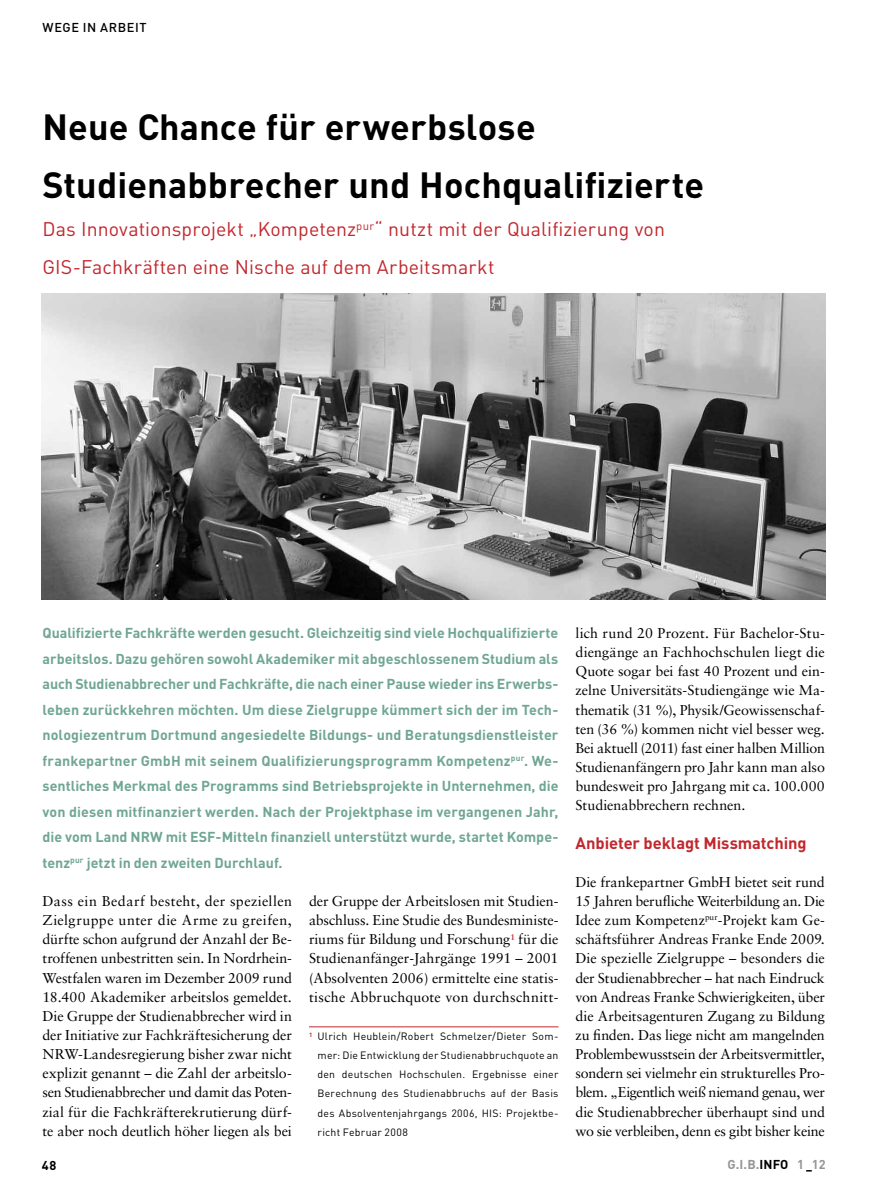
<style>
.page{position:relative;width:893px;height:1191px;background:#fff}
.page>*{position:absolute;margin:0;border:0;box-sizing:border-box;transform-origin:0 0}
._01_Hauptüberschrift{font:700 36px "DIN";letter-spacing:.005em;color:#000}
._03_Unterüberschrift{font:19.5px "DIN";letter-spacing:.005em;color:#c1272d}
._04_Zwischenüberschr{font:700 16.5px "DIN";letter-spacing:-.005em;color:#c1272d}
._07_Fließtext{font:14.25px/19.2px "Sabon LT";letter-spacing:-.005em;color:#000;text-align:justify}
._06_Vorspann{font:700 14.25px/25.5px "DIN";color:#70a694;text-align:justify}
.t1{font:700 12.75px "DIN";letter-spacing:.01em;color:#939598}
.t2{font:500 12.75px "DIN";letter-spacing:.045em;color:#000}
.G_Seitenzahlen{font:700 12.75px "DIN";color:#000}
._13_Diagramm{font:10.5px/19.2px "DIN";letter-spacing:.02em;color:#000;text-align:justify}
.s1{color:#000}
</style>
<div class="page">
<hr style="left:309px;top:1026px;width:249px;height:1px;background:#c1272d">
<img style="left:42px;top:293px;width:784px;height:307px">
<p class="t2" style="left:43px;top:18px;width:106px">WEGE IN ARBEIT</p>
<p class="_01_Hauptüberschrift" style="left:43px;top:103px;width:495px">Neue Chance für erwerbslose</p>
<p class="_01_Hauptüberschrift" style="left:43px;top:161px;width:663px">Studienabbrecher und Hochqualifizierte</p>
<p class="_03_Unterüberschrift" style="left:43px;top:216px;width:624px">Das Innovationsprojekt „Kompetenz<sup>pur</sup>“ nutzt mit der Qualifizierung von</p>
<p class="_03_Unterüberschrift" style="left:43px;top:254px;width:454px">GIS-Fachkräften eine Nische auf dem Arbeitsmarkt</p>
<p class="_06_Vorspann" style="left:43px;top:619px;width:517px">Qualifizierte Fachkräfte werden gesucht. Gleichzeitig sind viele Hochqualifizierte arbeitslos. Dazu gehören sowohl Akademiker mit abgeschlossenem Studium als auch Studienabbrecher und Fachkräfte, die nach einer Pause wieder ins Erwerbs&shy;leben zurückkehren möchten. Um diese Zielgruppe kümmert sich der im Tech&shy;nologiezentrum Dortmund angesiedelte Bildungs- und Beratungsdienstleister frankepartner GmbH mit seinem Qualifizierungsprogramm Kompetenz<sup>pur</sup>. We&shy;sentliches Merkmal des Programms sind Betriebsprojekte in Unternehmen, die von diesen mitfinanziert werden. Nach der Projektphase im vergangenen Jahr, die vom Land NRW mit ESF-Mitteln finanziell unterstützt wurde, startet Kompe&shy;tenz<sup>pur</sup> jetzt in den zweiten Durchlauf.</p>
<p class="_07_Fließtext" style="left:575px;top:623px;width:251px">lich rund 20 Prozent. Für Bachelor-Stu&shy;diengänge an Fachhochschulen liegt die Quote sogar bei fast 40 Prozent und ein&shy;zelne Universitäts-Studiengänge wie Ma&shy;thematik (31 %), Physik/Geowissenschaf&shy;ten (36 %) kommen nicht viel besser weg.<br>Bei aktuell (2011) fast einer halben Million Studienanfängern pro Jahr kann man also bundesweit pro Jahrgang mit ca. 100.000<br>Studienabbrechern rechnen.</p>
<p class="_04_Zwischenüberschr" style="left:575px;top:831px;width:233px">Anbieter beklagt Missmatching</p>
<p class="_07_Fließtext" style="left:575px;top:872px;width:251px">Die frankepartner GmbH bietet seit rund 15 Jahren berufliche Weiterbildung an. Die Idee zum Kompetenz<sup>pur</sup>-Projekt kam Ge&shy;schäftsführer Andreas Franke Ende 2009.<br>Die spezielle Zielgruppe – besonders die der Studienabbrecher – hat nach Eindruck von Andreas Franke Schwierigkeiten, über die Arbeitsagenturen Zugang zu Bildung zu finden. Das liege nicht am mangelnden Problembewusstsein der Arbeitsvermittler, sondern sei vielmehr ein strukturelles Pro&shy;blem. „Eigentlich weiß niemand genau, wer die Studienabbrecher überhaupt sind und wo sie verbleiben, denn es gibt bisher keine</p>
<p class="_07_Fließtext" style="left:43px;top:891px;width:251px">Dass ein Bedarf besteht, der speziellen Zielgruppe unter die Arme zu greifen, dürfte schon aufgrund der Anzahl der Be&shy;troffenen unbestritten sein. In Nordrhein-Westfalen waren im Dezember 2009 rund 18.400 Akademiker arbeitslos gemeldet.<br>Die Gruppe der Studienabbrecher wird in der Initiative zur Fachkräftesicherung der NRW-Landesregierung bisher zwar nicht explizit genannt – die Zahl der arbeitslo&shy;sen Studienabbrecher und damit das Poten&shy;zial für die Fachkräfterekrutierung dürf&shy;te aber noch deutlich höher liegen als bei</p>
<p class="_07_Fließtext" style="left:309px;top:891px;width:251px">der Gruppe der Arbeitslosen mit Studien&shy;abschluss. Eine Studie des Bundesministe&shy;riums für Bildung und Forschung<sup>1</sup> für die Studienanfänger-Jahrgänge 1991 – 2001 (Absolventen 2006) ermittelte eine statis&shy;tische Abbruchquote von durchschnitt-</p>
<p class="_13_Diagramm" style="left:318px;top:1026px;width:242px;text-indent:-9px"><sup>1</sup> Ulrich Heublein/Robert Schmelzer/Dieter Som&shy;mer: Die Entwicklung der Studienabbruchquote an den deutschen Hochschulen. Ergebnisse einer Berechnung des Studienabbruchs auf der Basis des Absolventenjahrgangs 2006, HIS: Projektbe&shy;richt Februar 2008</p>
<p class="G_Seitenzahlen" style="left:42px;top:1156px;width:16px">48</p>
<p class="t1" style="left:727px;top:1156px;width:100px">G.I.B.<span class="s1">INFO</span> 1 12</p>
</div>
